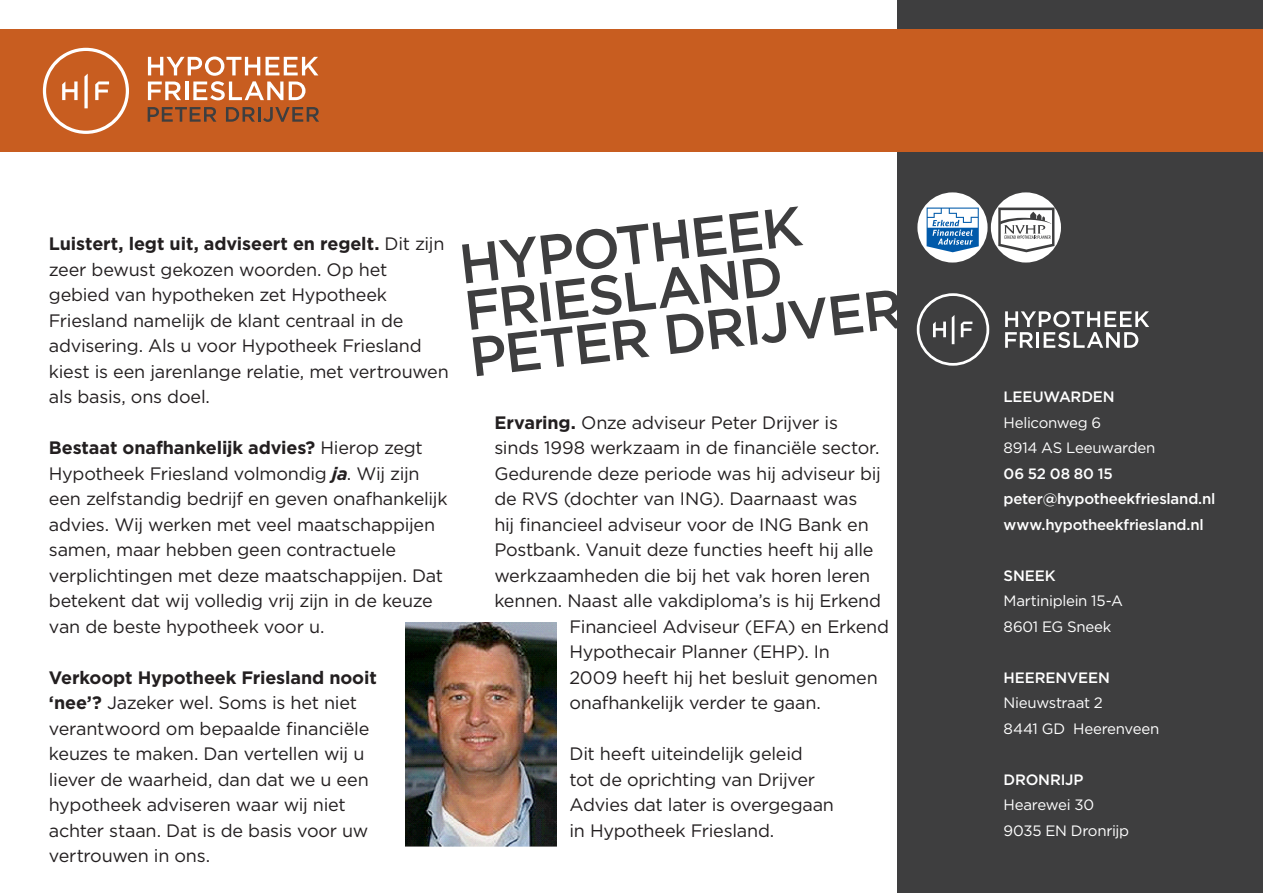
<style>
.page{position:relative;width:1263px;height:893px;background:#fff}
.page>*{position:absolute;margin:0;border:0;box-sizing:border-box;transform-origin:0 0}
.t1{font:500 55.65px "Gotham";color:#3e3e3f}
.t2{font:18px/25.5px "Gotham";letter-spacing:-.015em;color:#231f20}
.t3{font:15px "Gotham";letter-spacing:-.015em;color:#fff}
.t4{font:500 15px "Gotham";letter-spacing:-.015em;color:#fff}
.s1{font-weight:700}
.s2{font-weight:700;font-style:italic}
</style>
<div class="page">
<div style="left:897px;top:0;width:366px;height:893px;background:#3e3e3f"></div>
<img style="left:405px;top:623px;width:152px;height:223px">
<div style="left:0;top:30px;width:1263px;height:122px;background:#c85d20"></div>
<svg style="left:148px;top:57px;width:170px;height:43px"></svg>
<svg style="left:148px;top:107px;width:68px;height:15px"></svg>
<svg style="left:226px;top:107px;width:29px;height:15px"></svg>
<hr style="left:258px;top:107px;width:3px;height:15px;background:#3e3e3f">
<svg style="left:263px;top:107px;width:56px;height:15px"></svg>
<svg style="left:43px;top:48px;width:86px;height:86px"></svg>
<svg style="left:1005px;top:311px;width:144px;height:37px"></svg>
<svg style="left:917px;top:293px;width:72px;height:73px"></svg>
<div style="left:917px;top:192px;width:70px;height:71px;background:#fff;border-radius:50%"></div>
<svg style="left:926px;top:208px;width:53px;height:44px"></svg>
<div style="left:991px;top:192px;width:70px;height:71px;background:#fff;border-radius:50%"></div>
<svg style="left:998px;top:208px;width:56px;height:44px"></svg>
<p class="t2" style="left:49px;top:231px;width:397px"><span class="s1">Luistert, legt uit, adviseert en regelt.</span> Dit zijn zeer bewust gekozen woorden. Op het</p>
<p class="t2" style="left:49px;top:282px;width:374px">gebied van hypotheken zet Hypotheek<br>Friesland namelijk de klant centraal in de advisering. Als u voor Hypotheek Friesland</p>
<p class="t2" style="left:49px;top:358px;width:401px">kiest is een jarenlange relatie, met vertrouwen als basis, ons doel.</p>
<p class="t2" style="left:49px;top:435px;width:400px"><span class="s1">Bestaat onafhankelijk advies?</span> Hierop zegt Hypotheek Friesland volmondig <span class="s2">ja</span>. Wij zijn een zelfstandig bedrijf en geven onafhankelijk advies. Wij werken met veel maatschappijen samen, maar hebben geen contractuele</p>
<p class="t2" style="left:49px;top:562px;width:396px">verplichtingen met deze maatschappijen. Dat betekent dat wij volledig vrij zijn in de keuze van de beste hypotheek voor u.</p>
<p class="t2" style="left:49px;top:664px;width:329px"><span class="s1">Verkoopt Hypotheek Friesland nooit ‘nee’?</span> Jazeker wel. Soms is het niet verantwoord om bepaalde financiële keuzes te maken. Dan vertellen wij u liever de waarheid, dan dat we u een hypotheek adviseren waar wij niet achter staan. Dat is de basis voor uw vertrouwen in ons.</p>
<p class="t1" style="left:455px;top:230px;width:346px;rotate:-7deg">HYPOTHEEK</p>
<p class="t1" style="left:460px;top:276px;width:322px;rotate:-7deg">FRIESLAND</p>
<p class="t1" style="left:465px;top:323px;width:437px;rotate:-7deg">PETER DRIJVER</p>
<p class="t2" style="left:494px;top:409px;width:388px"><span class="s1">Ervaring.</span> Onze adviseur Peter Drijver is sinds 1998 werkzaam in de financiële sector.<br>Gedurende deze periode was hij adviseur bij</p>
<p class="t2" style="left:494px;top:486px;width:381px">de RVS (dochter van ING). Daarnaast was hij financieel adviseur voor de ING Bank en<br>Postbank. Vanuit deze functies heeft hij alle</p>
<p class="t2" style="left:494px;top:562px;width:377px">werkzaamheden die bij het vak horen leren</p>
<p class="t2" style="left:494px;top:588px;width:388px">kennen. Naast alle vakdiploma’s is hij Erkend</p>
<p class="t2" style="left:569px;top:613px;width:321px">Financieel Adviseur (EFA) en Erkend</p>
<p class="t2" style="left:569px;top:639px;width:262px">Hypothecair Planner (EHP). In</p>
<p class="t2" style="left:569px;top:664px;width:310px">2009 heeft hij het besluit genomen</p>
<p class="t2" style="left:569px;top:690px;width:253px">onafhankelijk verder te gaan.</p>
<p class="t2" style="left:569px;top:741px;width:235px">Dit heeft uiteindelijk geleid</p>
<p class="t2" style="left:569px;top:766px;width:247px">tot de oprichting van Drijver</p>
<p class="t2" style="left:569px;top:792px;width:266px">Advies dat later is overgegaan</p>
<p class="t2" style="left:569px;top:817px;width:206px">in Hypotheek Friesland.</p>
<p class="t4" style="left:1003px;top:387px;width:113px">LEEUWARDEN</p>
<p class="t3" style="left:1003px;top:413px;width:99px">Heliconweg 6</p>
<p class="t3" style="left:1003px;top:438px;width:153px">8914 AS Leeuwarden</p>
<p class="t4" style="left:1003px;top:463px;width:111px">06 52 08 80 15</p>
<p class="t4" style="left:1003px;top:489px;width:213px">peter@hypotheekfriesland.nl</p>
<p class="t4" style="left:1003px;top:514px;width:202px">www.hypotheekfriesland.nl</p>
<p class="t4" style="left:1003px;top:565px;width:54px">SNEEK</p>
<p class="t3" style="left:1003px;top:591px;width:121px">Martiniplein 15-A</p>
<p class="t3" style="left:1003px;top:617px;width:109px">8601 EG Sneek</p>
<p class="t4" style="left:1003px;top:667px;width:108px">HEERENVEEN</p>
<p class="t3" style="left:1003px;top:693px;width:101px">Nieuwstraat 2</p>
<p class="t3" style="left:1003px;top:719px;width:157px">8441 GD Heerenveen</p>
<p class="t4" style="left:1003px;top:769px;width:81px">DRONRIJP</p>
<p class="t3" style="left:1003px;top:795px;width:92px">Hearewei 30</p>
<p class="t3" style="left:1003px;top:821px;width:127px">9035 EN Dronrijp</p>
</div>
